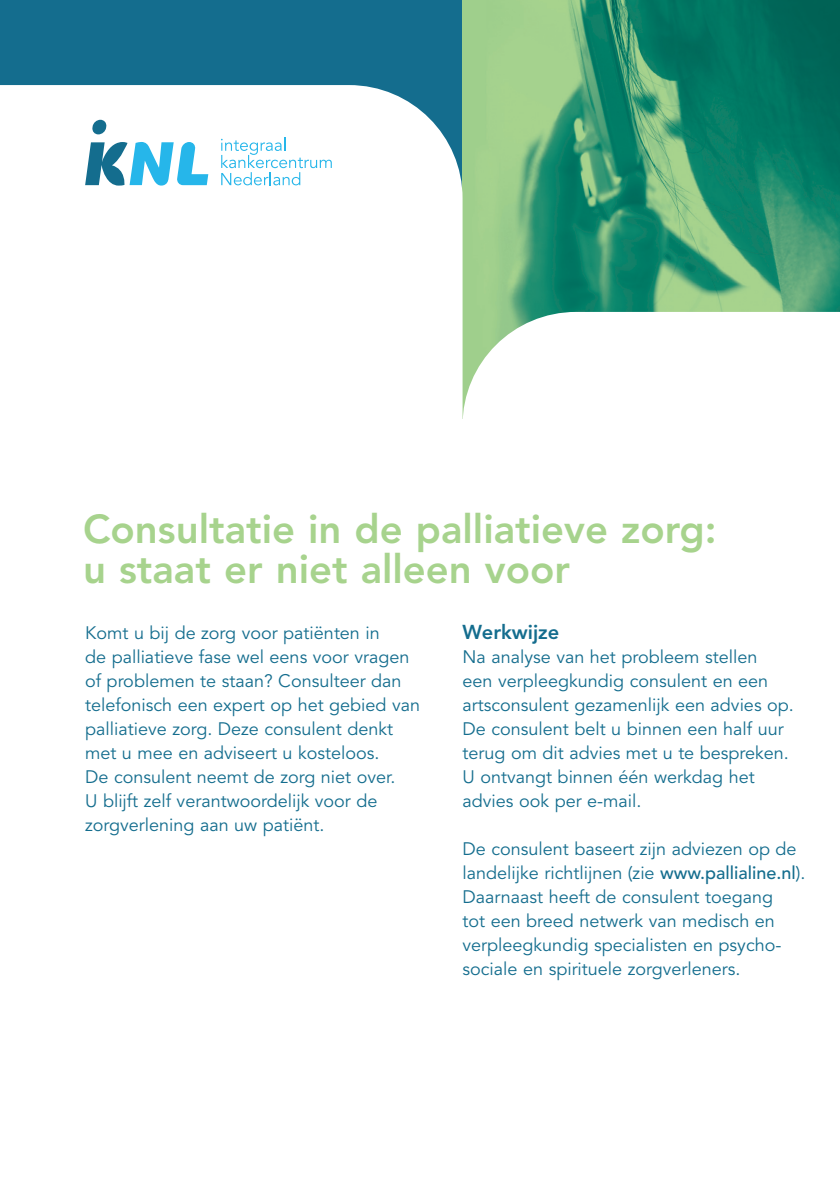
<style>
.page{position:relative;width:840px;height:1191px;background:#fff}
.page>*{position:absolute;margin:0;border:0;box-sizing:border-box;transform-origin:0 0}
.t1{font:800 40px/40px "Avenir";color:#a7d38d}
.t2{font:800 20px "Avenir";color:#146d8e}
.t3{font:18px/24px "Avenir";color:#146d8e}
.s1{font-weight:500}
</style>
<div class="page">
<div style="left:0;top:0;width:462px;height:431px;background:#146d8e"></div>
<img style="left:462px;top:0;width:377px;height:312px">
<div style="left:0;top:85px;width:462px;height:346px;background:#fff"></div>
<svg style="left:462px;top:312px;width:108px;height:107px"></svg>
<svg style="left:92px;top:120px;width:15px;height:14px"></svg>
<svg style="left:85px;top:142px;width:123px;height:44px"></svg>
<svg style="left:221px;top:138px;width:110px;height:47px;background:#def3fb"></svg>
<div style="left:408px;top:420px;width:97px;height:53px;background:#fff"></div>
<h1 class="t1" style="left:83px;top:512px;width:634px">Consultatie in de palliatieve zorg: u staat er niet alleen voor</h1>
<p class="t3" style="left:85px;top:623px;width:336px">Komt u bij de zorg voor patiënten in<br>de palliatieve fase wel eens voor vragen of problemen te staan? Consulteer dan telefonisch een expert op het gebied van palliatieve zorg. Deze consulent denkt met u mee en adviseert u kosteloos.<br>De consulent neemt de zorg niet over.<br>U blijft zelf verantwoordelijk voor de zorgverlening aan uw patiënt.</p>
<p class="t2" style="left:462px;top:624px;width:98px">Werkwijze</p>
<p class="t3" style="left:462px;top:647px;width:332px">Na analyse van het probleem stellen<br>een verpleegkundig consulent en een arts consulent gezamenlijk een advies op.<br>De consulent belt u binnen een half uur terug om dit advies met u te bespreken.<br>U ontvangt binnen één werkdag het advies ook per e-mail.</p>
<p class="t3" style="left:462px;top:839px;width:344px">De consulent baseert zijn adviezen op de landelijke richtlijnen (zie <span class="s1">www.pallialine.nl</span>).<br>Daarnaast heeft de consulent toegang<br>tot een breed netwerk van medisch en verpleegkundig specialisten en psycho - sociale en spirituele zorgverleners.</p>
</div>
